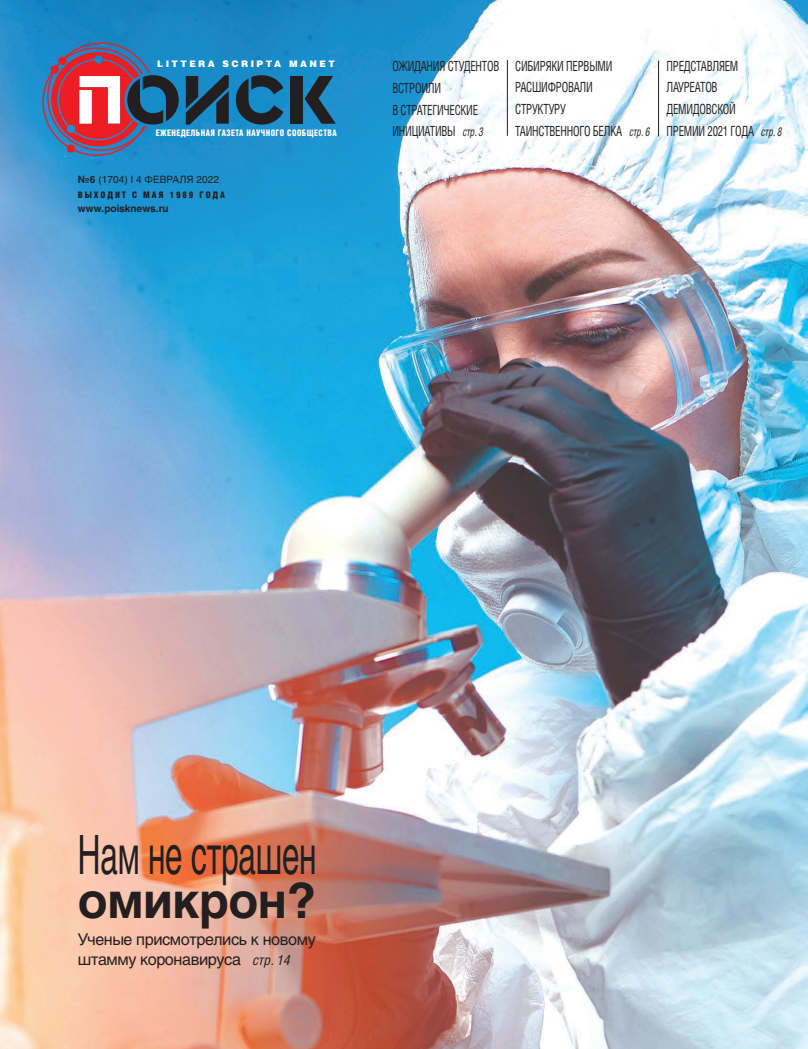
<style>
.page{position:relative;width:808px;height:1049px;background:#fff}
.page>*{position:absolute;margin:0;border:0;box-sizing:border-box;transform-origin:0 0}
.t1{font:53.8px "Helios C";letter-spacing:-.01em;color:#231f20;scale:.59 1}
.t2{font:700 48.8px "Helios C";letter-spacing:-.01em;color:#231f20}
.t3{font:16.1px/20.1px "Helios C";letter-spacing:-.025em;color:#231f20}
.t4{font:14px/21.7px "Helios Cond C";letter-spacing:-.02em;color:#231f20;scale:.8 1}
.t5{font:10px "Helios C";letter-spacing:.005em;color:#231f20}
.t6{font:700 10px "Helios C";color:#231f20}
.t7{font:9px "Helios Cond Black C";letter-spacing:.05em;color:#fff;scale:.9 1}
.t8{font:9px "Helios Cond Black C";letter-spacing:.21em;color:#231f20}
.t9{font:9px "Helios Black C";letter-spacing:.27em;color:#fff}
.s1{font-weight:700}
.s2{font-style:italic;font-size:12px}
.s3{font-family:"Helios Cond C";font-style:italic;font-size:14px}
</style>
<div class="page">
<img style="left:0;top:0;width:808px;height:1049px">
<svg style="left:42px;top:42px;width:137px;height:114px;background:#766686"></svg>
<svg style="left:186px;top:75px;width:43px;height:50px;background:#1e4961"></svg>
<svg style="left:236px;top:75px;width:47px;height:50px;background:#1d5676"></svg>
<div style="left:290px;top:76px;width:13px;height:48px;background:#231f20"></div>
<svg style="left:305px;top:76px;width:31px;height:48px"></svg>
<hr style="left:507px;top:60px;width:1px;height:76px;background:#231f20">
<hr style="left:658px;top:61px;width:1px;height:75px;background:#231f20">
<p class="t9" style="left:157px;top:58px;width:179px">LITTERA SCRIPTA MANET</p>
<p class="t7" style="left:156px;top:128px;width:202px">ЕЖЕНЕДЕЛЬНАЯ ГАЗЕТА НАУЧНОГО СООБЩЕСТВА</p>
<p class="t5" style="left:78px;top:174px;width:143px"><span class="s1">№6</span> (1704) I 4 ФЕВРАЛЯ 2022</p>
<p class="t8" style="left:78px;top:189px;width:148px">ВЫХОДИТ С МАЯ 1989 ГОДА</p>
<p class="t6" style="left:78px;top:203px;width:92px">www.poisknews.ru</p>
<p class="t4" style="left:392px;top:55px;width:135px">ОЖИДАНИЯ СТУДЕНТОВ<br>ВСТРОИЛИ<br>В СТРАТЕГИЧЕСКИЕ<br>ИНИЦИАТИВЫ <span class="s2">стр. 3</span></p>
<p class="t4" style="left:515px;top:55px;width:170px">СИБИРЯКИ ПЕРВЫМИ<br>РАСШИФРОВАЛИ<br>СТРУКТУРУ<br>ТАИНСТВЕННОГО БЕЛКА <span class="s2">стр. 6</span></p>
<p class="t4" style="left:666px;top:55px;width:146px">ПРЕДСТАВЛЯЕМ<br>ЛАУРЕАТОВ<br>ДЕМИДОВСКОЙ<br>ПРЕМИИ 2021 ГОДА <span class="s2">стр. 8</span></p>
<h1 class="t1" style="left:78px;top:823px;width:406px">Нам не страшен</h1>
<h2 class="t2" style="left:78px;top:873px;width:240px">омикрон?</h2>
<p class="t3" style="left:78px;top:929px;width:239px">Ученые присмотрелись к новому штамму коронавируса <span class="s3">стр. 14</span></p>
</div>
